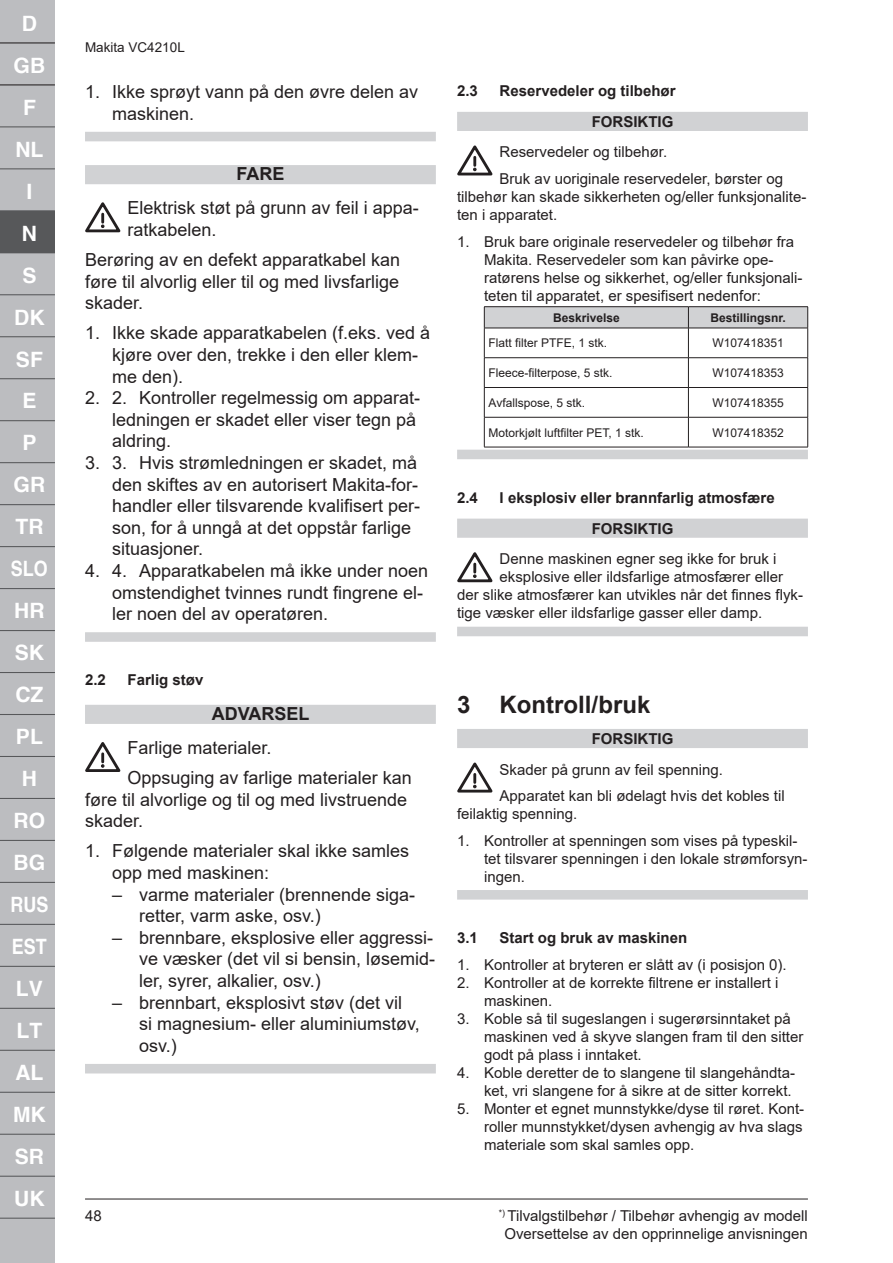
<style>
.page{position:relative;width:893px;height:1263px;background:#fff}
.page>*{position:absolute;margin:0;border:0;box-sizing:border-box;transform-origin:0 0}
.t1{font:700 24px "Arial";color:#231f20}
.t2{font:700 21.15px/42px "Helvetica";color:#fff;text-align:center}
.t3{font:18px/21.6px "Arial";color:#231f20}
.t4{font:700 18px "Arial";color:#231f20}
.t5{font:15px/18px "Arial";color:#231f20}
.t6{font:700 15px/30.8px "Arial";color:#231f20;text-align:right}
.t7{font:13.5px "Arial";color:#231f20}
.t8{font:12px "Arial";color:#231f20}
.t9{font:700 12px "Arial";color:#231f20}
</style>
<div class="page">
<hr style="left:85px;top:1199px;width:723px;height:1px;background:#231f20">
<div style="left:0;top:1198px;width:55px;height:65px;background:#bcbdc0"></div>
<div style="left:0;top:1px;width:55px;height:1197px;background:#bcbdc0"></div>
<div style="left:0;top:211px;width:55px;height:42px;background:#57585a"></div>
<hr style="left:0;top:126px;width:55px;height:1px;background:#57585a">
<hr style="left:0;top:168px;width:55px;height:1px;background:#57585a">
<hr style="left:0;top:294px;width:55px;height:1px;background:#57585a">
<hr style="left:0;top:336px;width:55px;height:1px;background:#57585a">
<hr style="left:0;top:378px;width:55px;height:1px;background:#57585a">
<hr style="left:0;top:420px;width:55px;height:1px;background:#57585a">
<hr style="left:0;top:462px;width:55px;height:1px;background:#57585a">
<hr style="left:0;top:504px;width:55px;height:1px;background:#57585a">
<hr style="left:0;top:546px;width:55px;height:1px;background:#57585a">
<hr style="left:0;top:588px;width:55px;height:1px;background:#57585a">
<hr style="left:0;top:630px;width:55px;height:1px;background:#57585a">
<hr style="left:0;top:672px;width:55px;height:1px;background:#57585a">
<hr style="left:0;top:714px;width:55px;height:1px;background:#57585a">
<hr style="left:0;top:756px;width:55px;height:1px;background:#57585a">
<hr style="left:0;top:798px;width:55px;height:1px;background:#57585a">
<hr style="left:0;top:840px;width:55px;height:1px;background:#57585a">
<hr style="left:0;top:882px;width:55px;height:1px;background:#57585a">
<hr style="left:0;top:924px;width:55px;height:1px;background:#57585a">
<hr style="left:0;top:966px;width:55px;height:1px;background:#57585a">
<hr style="left:0;top:1008px;width:55px;height:1px;background:#57585a">
<hr style="left:0;top:1050px;width:55px;height:1px;background:#57585a">
<hr style="left:0;top:1092px;width:55px;height:1px;background:#57585a">
<hr style="left:0;top:1134px;width:55px;height:1px;background:#57585a">
<hr style="left:0;top:1176px;width:55px;height:1px;background:#57585a">
<hr style="left:0;top:1217px;width:55px;height:2px;background:#57585a">
<hr style="left:0;top:210px;width:55px;height:1px;background:#57585a">
<hr style="left:0;top:42px;width:55px;height:1px;background:#231f20">
<hr style="left:0;top:84px;width:55px;height:1px;background:#231f20">
<div style="left:85px;top:132px;width:351px;height:9px;background:#d1d2d4"></div>
<div style="left:85px;top:165px;width:351px;height:19px;background:#d1d2d4"></div>
<div style="left:85px;top:632px;width:351px;height:10px;background:#d1d2d4"></div>
<div style="left:85px;top:705px;width:351px;height:19px;background:#d1d2d4"></div>
<div style="left:85px;top:1064px;width:351px;height:9px;background:#d1d2d4"></div>
<svg style="left:85px;top:202px;width:36px;height:30px"></svg>
<svg style="left:85px;top:742px;width:36px;height:30px"></svg>
<div style="left:457px;top:112px;width:351px;height:19px;background:#d1d2d4"></div>
<div style="left:457px;top:450px;width:351px;height:9px;background:#d1d2d4"></div>
<div style="left:457px;top:519px;width:351px;height:19px;background:#d1d2d4"></div>
<div style="left:457px;top:627px;width:351px;height:9px;background:#d1d2d4"></div>
<div style="left:457px;top:729px;width:351px;height:19px;background:#d1d2d4"></div>
<div style="left:457px;top:890px;width:351px;height:9px;background:#d1d2d4"></div>
<svg style="left:457px;top:145px;width:36px;height:30px"></svg>
<hr style="left:484px;top:306px;width:204px;height:1px;background:#231f20">
<hr style="left:688px;top:306px;width:120px;height:1px;background:#231f20">
<hr style="left:484px;top:447px;width:204px;height:1px;background:#231f20">
<svg style="left:484px;top:307px;width:324px;height:140px"></svg>
<hr style="left:688px;top:417px;width:120px;height:1px;background:#231f20">
<hr style="left:688px;top:417px;width:1px;height:30px;background:#231f20">
<hr style="left:807px;top:417px;width:1px;height:30px;background:#231f20">
<hr style="left:688px;top:447px;width:120px;height:1px;background:#231f20">
<svg style="left:457px;top:552px;width:36px;height:30px"></svg>
<svg style="left:457px;top:762px;width:36px;height:30px"></svg>
<h2 class="t2" style="left:10px;top:2px;width:39px">D<br>GB<br>F<br>NL<br>I<br>N<br>S<br>DK<br>SF<br>E<br>P<br>GR<br>TR<br>SLO<br>HR<br>SK<br>CZ<br>PL<br>H<br>RO<br>BG<br>RUS<br>EST<br>LV<br>LT<br>AL<br>MK<br>SR<br>UK</h2>
<p class="t7" style="left:85px;top:42px;width:101px">Makita VC4210L</p>
<p class="t3" style="left:112px;top:83px;width:308px;text-indent:-27px">1. Ikke sprøyt vann på den øvre delen av maskinen.</p>
<p class="t4" style="left:236px;top:166px;width:49px">FARE</p>
<p class="t3" style="left:128px;top:199px;width:293px">Elektrisk støt på grunn av feil i appa&shy;ratkabelen.</p>
<p class="t3" style="left:85px;top:250px;width:317px;text-align:justify">Berøring av en defekt apparatkabel kan føre til alvorlig eller til og med livsfarlige skader.</p>
<p class="t3" style="left:112px;top:324px;width:320px;text-indent:-27px">1. Ikke skade apparatkabelen (f.eks. ved å kjøre over den, trekke i den eller klem&shy;me den).</p>
<p class="t3" style="left:112px;top:389px;width:310px;text-indent:-27px">2. 2. Kontroller regelmessig om apparat&shy;ledningen er skadet eller viser tegn på aldring.</p>
<p class="t3" style="left:112px;top:453px;width:310px;text-indent:-27px">3. 3. Hvis strømledningen er skadet, må den skiftes av en autorisert Makita-for&shy;handler eller tilsvarende kvalifisert per&shy;son, for å unngå at det oppstår farlige situasjoner.</p>
<p class="t3" style="left:112px;top:561px;width:318px;text-indent:-27px">4. 4. Apparatkabelen må ikke under noen omstendighet tvinnes rundt fingrene el&shy;ler noen del av operatøren.</p>
<p class="t6" style="left:85px;top:666px;width:22px">2.2</p>
<p class="t6" style="left:128px;top:666px;width:77px">Farlig støv</p>
<p class="t4" style="left:212px;top:706px;width:99px">ADVARSEL</p>
<p class="t3" style="left:128px;top:734px;width:286px;line-height:30.2px">Farlige materialer.<br>Oppsuging av farlige materialer kan</p>
<p class="t3" style="left:85px;top:790px;width:324px">føre til alvorlige og til og med livstruende skader.</p>
<p class="t3" style="left:112px;top:842px;width:299px;text-indent:-27px">1. Følgende materialer skal ikke samles opp med maskinen:</p>
<p class="t3" style="left:139px;top:885px;width:278px;text-indent:-27px">– varme materialer (brennende siga&shy;retter, varm aske, osv.)</p>
<p class="t3" style="left:139px;top:928px;width:298px;text-align:justify;text-indent:-27px">– brennbare, eksplosive eller aggressi&shy;ve væsker (det vil si bensin, løsemid&shy;ler, syrer, alkalier, osv.)</p>
<p class="t3" style="left:139px;top:993px;width:282px;text-indent:-27px">– brennbart, eksplosivt støv (det vil<br>si magnesium- eller aluminiumstøv, osv.)</p>
<p class="t6" style="left:457px;top:77px;width:22px">2.3</p>
<p class="t6" style="left:500px;top:77px;width:177px">Reservedeler og tilbehør<br>FORSIKTIG</p>
<p class="t5" style="left:500px;top:140px;width:285px;line-height:26.5px">Reservedeler og tilbehør.<br>Bruk av uoriginale reservedeler, børster og</p>
<p class="t5" style="left:457px;top:189px;width:351px">tilbehør kan skade sikkerheten og/eller funksjonalite&shy;ten i apparatet.</p>
<p class="t5" style="left:484px;top:233px;width:320px;text-indent:-27px">1. Bruk bare originale reservedeler og tilbehør fra Makita. Reservedeler som kan påvirke ope&shy;ratørens helse og sikkerhet, og/eller funksjonali&shy;teten til apparatet, er spesifisert nedenfor:</p>
<p class="t9" style="left:553px;top:313px;width:68px">Beskrivelse</p>
<p class="t9" style="left:710px;top:313px;width:77px">Bestillingsnr.</p>
<p class="t8" style="left:489px;top:338px;width:120px">Flatt filter PTFE, 1 stk.</p>
<p class="t8" style="left:712px;top:338px;width:73px">W107418351</p>
<p class="t8" style="left:489px;top:368px;width:126px">Fleece-filterpose, 5 stk.</p>
<p class="t8" style="left:712px;top:368px;width:73px">W107418353</p>
<p class="t8" style="left:489px;top:398px;width:98px">Avfallspose, 5 stk.</p>
<p class="t8" style="left:712px;top:398px;width:73px">W107418355</p>
<p class="t8" style="left:489px;top:428px;width:157px">Motorkjølt luftfilter PET, 1 stk.</p>
<p class="t8" style="left:712px;top:428px;width:73px">W107418352</p>
<p class="t6" style="left:457px;top:483px;width:22px">2.4</p>
<p class="t6" style="left:592px;top:483px;width:185px;text-align:left;text-indent:-92px">I eksplosiv eller brannfarlig atmosfære<br>FORSIKTIG</p>
<p class="t5" style="left:500px;top:551px;width:278px">Denne maskinen egner seg ikke for bruk i</p>
<p class="t5" style="left:500px;top:569px;width:285px">eksplosive eller ildsfarlige atmosfærer eller</p>
<p class="t5" style="left:457px;top:587px;width:347px">der slike atmosfærer kan utvikles når det finnes flyk-</p>
<p class="t5" style="left:457px;top:605px;width:307px">tige væsker eller ildsfarlige gasser eller damp.</p>
<h1 class="t1" style="left:457px;top:695px;width:195px">3 Kontroll/bruk</h1>
<p class="t6" style="left:592px;top:724px;width:83px">FORSIKTIG</p>
<p class="t5" style="left:500px;top:757px;width:287px;line-height:26.5px">Skader på grunn av feil spenning.<br>Apparatet kan bli ødelagt hvis det kobles til</p>
<p class="t5" style="left:457px;top:806px;width:122px">feilaktig spenning.</p>
<p class="t5" style="left:484px;top:832px;width:325px;text-indent:-27px">1. Kontroller at spenningen som vises på typeskil&shy;tet tilsvarer spenningen i den lokale strømforsyn&shy;ingen.</p>
<p class="t6" style="left:457px;top:924px;width:22px">3.1</p>
<p class="t6" style="left:500px;top:924px;width:189px">Start og bruk av maskinen</p>
<p class="t5" style="left:457px;top:957px;width:331px">1. Kontroller at bryteren er slått av (i posisjon 0).</p>
<p class="t5" style="left:484px;top:975px;width:296px;text-indent:-27px">2. Kontroller at de korrekte filtrene er installert i maskinen.</p>
<p class="t5" style="left:484px;top:1011px;width:321px;text-indent:-27px">3. Koble så til sugeslangen i sugerørsinntaket på maskinen ved å skyve slangen fram til den sitter godt på plass i inntaket.</p>
<p class="t5" style="left:457px;top:1065px;width:340px;text-align:right">4. Koble deretter de to slangene til slangehåndta&shy;ket, vri slangene for å sikre at de sitter korrekt.</p>
<p class="t5" style="left:484px;top:1101px;width:322px;text-align:justify;text-indent:-27px">5. Monter et egnet munnstykke/dyse til røret. Kont&shy;roller munnstykket/dysen avhengig av hva slags materiale som skal samles opp.</p>
<p class="t5" style="left:85px;top:1208px;width:18px">48</p>
<p class="t5" style="left:499px;top:1208px;width:310px;text-align:center"><sup>*)</sup> Tilvalgstilbehør / Tilbehør avhengig av modell<br>Oversettelse av den opprinnelige anvisningen</p>
</div>
